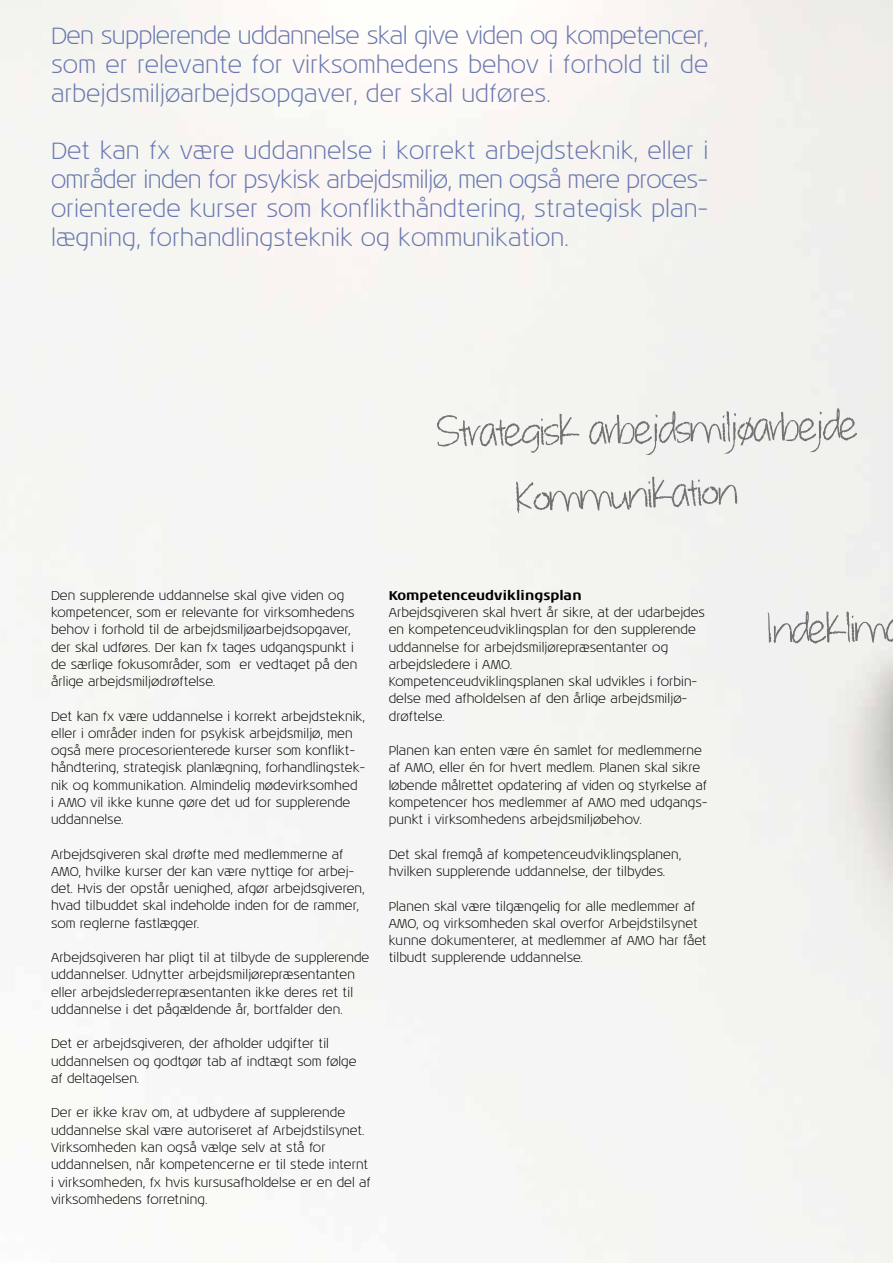
<style>
.page{position:relative;width:893px;height:1263px;background:#fff}
.page>*{position:absolute;margin:0;border:0;box-sizing:border-box;transform-origin:0 0}
.t1{font:54px "whateverittakes";color:#707172}
.t2{font:300 24px/28.8px "Noa LT Std";color:#6877b0;text-align:justify}
.t3{font:300 13.05px/17.2px "Noa LT Std";color:#000}
.t4{font:700 13.05px "Noa LT Std";color:#000}
</style>
<div class="page">
<h2 class="t2" style="left:51px;top:22px;width:659px">Den supplerende uddannelse skal give viden og kompetencer, som er relevante for virksomhedens behov i forhold til de arbejdsmiljøarbejdsopgaver, der skal udføres.</h2>
<h2 class="t2" style="left:51px;top:137px;width:659px">Det kan fx være uddannelse i korrekt arbejdsteknik, eller i områder inden for psykisk arbejdsmiljø, men også mere proces&shy;orienterede kurser som konflikthåndtering, strategisk plan&shy;lægning, forhandlingsteknik og kommunikation.</h2>
<h1 class="t1" style="left:436px;top:401px;width:423px;rotate:-1deg">Strategisk arbejdsmiljøarbejde</h1>
<h1 class="t1" style="left:515px;top:467px;width:223px;rotate:-2deg">Kommunikation</h1>
<p class="t3" style="left:51px;top:587px;width:308px">Den supplerende uddannelse skal give viden og kompetencer, som er relevante for virksomhedens behov i forhold til de arbejdsmiljøarbejdsopgaver, der skal udføres. Der kan fx tages udgangspunkt i de særlige fokusområder, som er vedtaget på den årlige arbejdsmiljødrøftelse.</p>
<p class="t3" style="left:51px;top:708px;width:316px">Det kan fx være uddannelse i korrekt arbejdsteknik, eller i områder inden for psykisk arbejdsmiljø, men også mere procesorienterede kurser som konflikt&shy;håndtering, strategisk planlægning, forhandlingstek&shy;nik og kommunikation. Almindelig mødevirksomhed<br>i AMO vil ikke kunne gøre det ud for supplerende uddannelse.</p>
<p class="t3" style="left:51px;top:846px;width:315px">Arbejdsgiveren skal drøfte med medlemmerne af AMO, hvilke kurser der kan være nyttige for arbej&shy;det. Hvis der opstår uenighed, afgør arbejdsgiveren, hvad tilbuddet skal indeholde inden for de rammer, som reglerne fastlægger.</p>
<p class="t3" style="left:51px;top:949px;width:320px">Arbejdsgiveren har pligt til at tilbyde de supplerende uddannelser. Udnytter arbejdsmiljørepræsentanten eller arbejdslederrepræsentanten ikke deres ret til uddannelse i det pågældende år, bortfalder den.</p>
<p class="t3" style="left:51px;top:1036px;width:307px">Det er arbejdsgiveren, der afholder udgifter til uddannelsen og godtgør tab af indtægt som følge af deltagelsen.</p>
<p class="t3" style="left:51px;top:1105px;width:321px">Der er ikke krav om, at udbydere af supplerende uddannelse skal være autoriseret af Arbejdstilsynet.<br>Virksomheden kan også vælge selv at stå for uddannelsen, når kompetencerne er til stede internt i virksomheden, fx hvis kursusafholdelse er en del af virksomhedens forretning.</p>
<p class="t4" style="left:389px;top:587px;width:194px">Kompetenceudviklingsplan</p>
<p class="t3" style="left:389px;top:604px;width:318px">Arbejdsgiveren skal hvert år sikre, at der udarbejdes en kompetenceudviklingsplan for den supplerende uddannelse for arbejdsmiljørepræsentanter og arbejdsledere i AMO.<br>Kompetenceudviklingsplanen skal udvikles i forbin&shy;delse med afholdelsen af den årlige arbejdsmiljø&shy;drøftelse.</p>
<p class="t3" style="left:389px;top:742px;width:320px">Planen kan enten være én samlet for medlemmerne af AMO, eller én for hvert medlem. Planen skal sikre løbende målrettet opdatering af viden og styrkelse af kompetencer hos medlemmer af AMO med udgangs&shy;punkt i virksomhedens arbejdsmiljøbehov.</p>
<p class="t3" style="left:389px;top:846px;width:294px">Det skal fremgå af kompetenceudviklingsplanen, hvilken supplerende uddannelse, der tilbydes.</p>
<p class="t3" style="left:389px;top:898px;width:319px">Planen skal være tilgængelig for alle medlemmer af AMO, og virksomheden skal overfor Arbejdstilsynet kunne dokumenterer, at medlemmer af AMO har fået tilbudt supplerende uddannelse.</p>
<h1 class="t1" style="left:765px;top:598px;width:123px;rotate:-1deg">Indeklim</h1>
</div>
